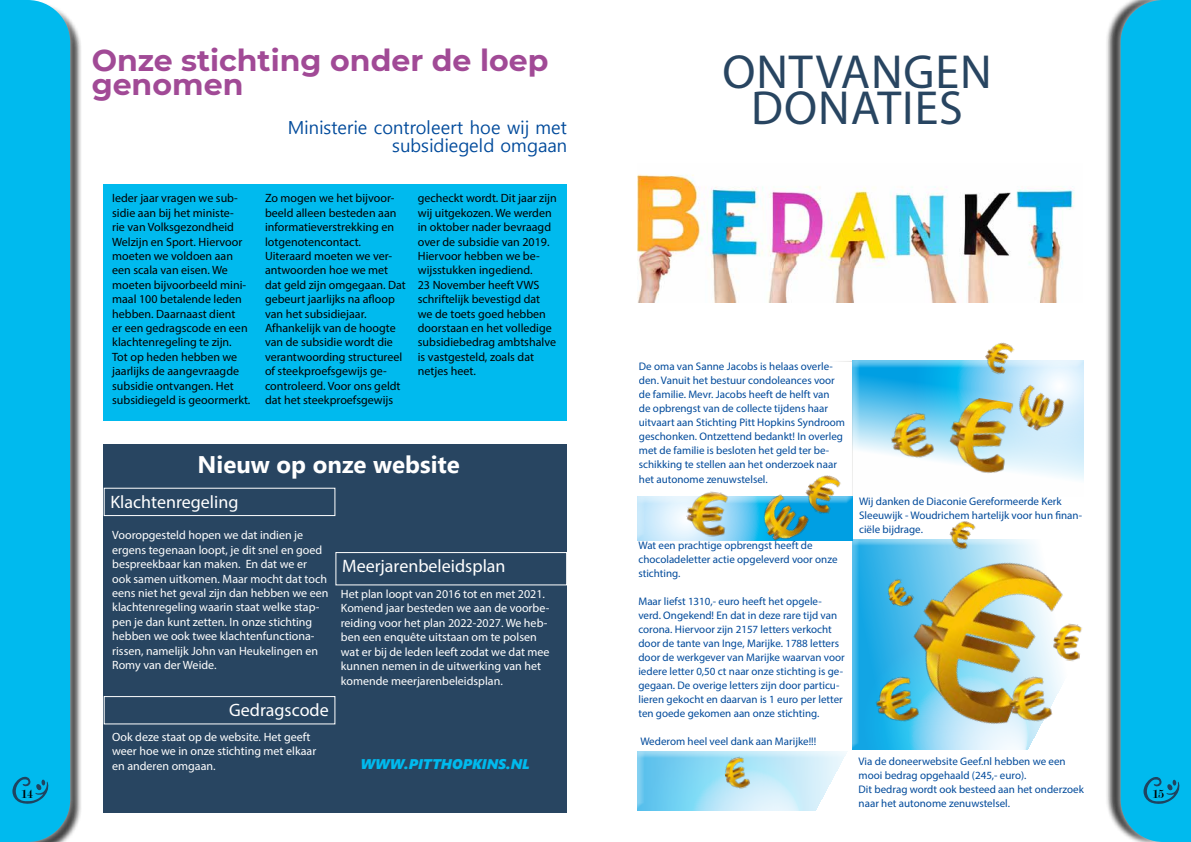
<style>
.page{position:relative;width:1191px;height:842px;background:#fff}
.page>*{position:absolute;margin:0;border:0;box-sizing:border-box;transform-origin:0 0}
.t1{font:48px/36px "Myriad Pro";letter-spacing:.02em;color:#284561;text-align:center}
.t2{font:700 30px/24px "Montserrat";color:#a14a96}
.t3{font:700 24px "Myanmar Text";color:#fff}
.t4{font:18px/18px "Malgun Gothic";color:#004a9b;text-align:right}
.t5{font:18px "Myriad Pro";color:#fff}
.t6{font:italic 14px "Segoe UI Black";color:#00baee}
.t7{font:13px "Modern";color:#000}
.t8{font:12px/14.4px "Myriad Pro";color:#000}
.t9{font:12px/14.4px "Myriad Pro";color:#fff}
.t10{font:11px/14px "Myriad Pro";color:#004a9b}
</style>
<div class="page">
<div style="left:0;top:2px;width:83px;height:840px;background:#000;opacity:.75"></div>
<div style="left:0;top:0;width:77px;height:842px;background:#fff;opacity:.75"></div>
<div style="left:0;top:0;width:70px;height:842px;background:#00baee"></div>
<svg style="left:12px;top:777px;width:37px;height:27px"></svg>
<div style="left:1105px;top:0;width:86px;height:842px;background:#000;opacity:.75"></div>
<div style="left:1114px;top:0;width:77px;height:842px;background:#fff;opacity:.75"></div>
<div style="left:1120px;top:0;width:71px;height:842px;background:#00baee"></div>
<svg style="left:1143px;top:777px;width:37px;height:27px"></svg>
<div style="left:104px;top:185px;width:463px;height:236px;background:#00baee"></div>
<img style="left:638px;top:174px;width:437px;height:128px">
<div style="left:845px;top:538px;width:239px;height:212px;background:#fff;opacity:.75"></div>
<div style="left:637px;top:495px;width:216px;height:45px;background:#fff;opacity:.75"></div>
<div style="left:852px;top:360px;width:232px;height:136px;background:#fff;opacity:.75"></div>
<div style="left:630px;top:749px;width:223px;height:62px;background:#fff;opacity:.75"></div>
<div style="left:104px;top:444px;width:463px;height:368px;background:#284561"></div>
<div style="left:104px;top:488px;width:231px;height:28px;border:1px solid #fff"></div>
<div style="left:104px;top:696px;width:231px;height:28px;border:1px solid #fff"></div>
<div style="left:335px;top:552px;width:232px;height:33px;border:1px solid #fff"></div>
<img style="left:886px;top:410px;width:51px;height:54px">
<img style="left:944px;top:394px;width:72px;height:83px">
<img style="left:882px;top:577px;width:5px;height:35px">
<img style="left:951px;top:521px;width:25px;height:10px">
<img style="left:887px;top:531px;width:187px;height:208px">
<img style="left:1004px;top:674px;width:51px;height:53px">
<img style="left:721px;top:756px;width:30px;height:36px">
<img style="left:1051px;top:622px;width:32px;height:40px">
<img style="left:684px;top:491px;width:46px;height:47px">
<img style="left:752px;top:494px;width:61px;height:47px">
<img style="left:800px;top:475px;width:43px;height:42px">
<img style="left:981px;top:342px;width:34px;height:34px">
<img style="left:1010px;top:381px;width:58px;height:56px">
<img style="left:871px;top:674px;width:50px;height:53px">
<h2 class="t2" style="left:92px;top:47px;width:458px">Onze stichting onder de loep genomen</h2>
<h3 class="t4" style="left:288px;top:119px;width:281px">Ministerie controleert hoe wij met subsidiegeld omgaan</h3>
<h1 class="t1" style="left:722px;top:53px;width:271px">ONTVANGEN<br>DONATIES</h1>
<p class="t8" style="left:112px;top:191px;width:140px">Ieder jaar vragen we sub&shy;sidie aan bij het ministe-<br>rie van Volksgezondheid<br>Welzijn en Sport. Hiervoor moeten we voldoen aan een scala van eisen. We moeten bijvoorbeeld mini&shy;maal 100 betalende leden hebben. Daarnaast dient<br>er een gedragscode en een klachtenregeling te zijn.<br>Tot op heden hebben we jaarlijks de aangevraagde subsidie ontvangen. Het subsidiegeld is geoormerkt.</p>
<p class="t8" style="left:265px;top:191px;width:142px">Zo mogen we het bijvoor&shy;beeld alleen besteden aan informatieverstrekking en lotgenotencontact.<br>Uiteraard moeten we ver&shy;antwoorden hoe we met dat geld zijn omgegaan. Dat gebeurt jaarlijks na afloop van het subsidiejaar.<br>Afhankelijk van de hoogte van de subsidie wordt die verantwoording structureel of steekproefsgewijs ge&shy;controleerd. Voor ons geldt dat het steekproefsgewijs</p>
<p class="t8" style="left:418px;top:191px;width:140px">gecheckt wordt. Dit jaar zijn wij uitgekozen. We werden in oktober nader bevraagd over de subsidie van 2019.<br>Hiervoor hebben we be&shy;wijsstukken ingediend.<br>23 November heeft VWS schriftelijk bevestigd dat we de toets goed hebben doorstaan en het volledige subsidiebedrag ambtshalve is vastgesteld, zoals dat netjes heet.</p>
<p class="t10" style="left:639px;top:359px;width:208px">De oma van Sanne Jacobs is helaas overle&shy;den. Vanuit het bestuur condoleances voor de familie. Mevr. Jacobs heeft de helft van<br>de opbrengst van de collecte tijdens haar uitvaart aan Stichting Pitt Hopkins Syndroom geschonken. Ontzettend bedankt! In overleg met de familie is besloten het geld ter be&shy;schikking te stellen aan het onderzoek naar het autonome zenuwstelsel.</p>
<h3 class="t3" style="left:198px;top:451px;width:264px">Nieuw op onze website</h3>
<h3 class="t5" style="left:110px;top:491px;width:130px">Klachtenregeling</h3>
<p class="t10" style="left:859px;top:494px;width:224px">Wij danken de Diaconie Gereformeerde Kerk<br>Sleeuwijk - Woudrichem hartelijk voor hun finan&shy;ciële bijdrage.</p>
<p class="t9" style="left:112px;top:528px;width:218px">Vooropgesteld hopen we dat indien je ergens tegenaan loopt, je dit snel en goed bespreekbaar kan maken. En dat we er ook samen uitkomen. Maar mocht dat toch eens niet het geval zijn dan hebben we een klachtenregeling waarin staat welke stap&shy;pen je dan kunt zetten. In onze stichting hebben we ook twee klachtenfunctiona&shy;rissen, namelijk John van Heukelingen en Romy van der Weide.</p>
<p class="t10" style="left:638px;top:538px;width:201px">Wat een prachtige opbrengst heeft de chocoladeletter actie opgeleverd voor onze stichting.</p>
<p class="t10" style="left:638px;top:594px;width:208px">Maar liefst 1310,- euro heeft het opgele&shy;verd. Ongekend! En dat in deze rare tijd van corona. Hiervoor zijn 2157 letters verkocht door de tante van Inge, Marijke. 1788 letters door de werkgever van Marijke waarvan voor iedere letter 0,50 ct naar onze stichting is ge&shy;gegaan. De overige letters zijn door particu&shy;lieren gekocht en daarvan is 1 euro per letter ten goede gekomen aan onze stichting.</p>
<p class="t10" style="left:640px;top:734px;width:177px">Wederom heel veel dank aan Marijke!!!</p>
<h3 class="t5" style="left:342px;top:555px;width:165px">Meerjarenbeleidsplan</h3>
<p class="t9" style="left:341px;top:587px;width:210px">Het plan loopt van 2016 tot en met 2021.<br>Komend jaar besteden we aan de voorbe&shy;reiding voor het plan 2022-2027. We heb&shy;ben een enquête uitstaan om te polsen wat er bij de leden leeft zodat we dat mee kunnen nemen in de uitwerking van het komende meerjarenbeleidsplan.</p>
<h3 class="t5" style="left:229px;top:699px;width:101px">Gedragscode</h3>
<p class="t9" style="left:112px;top:730px;width:206px">Ook deze staat op de website. Het geeft weer hoe we in onze stichting met elkaar en anderen omgaan.</p>
<p class="t10" style="left:858px;top:754px;width:227px">Via de doneerwebsite Geef.nl hebben we een mooi bedrag opgehaald (245,- euro).<br>Dit bedrag wordt ook besteed aan het onderzoek naar het autonome zenuwstelsel.</p>
<p class="t6" style="left:360px;top:754px;width:171px">WWW.PITTHOPKINS.NL</p>
<p class="t7" style="left:21px;top:788px;width:13px">14</p>
<p class="t7" style="left:1152px;top:788px;width:13px">15</p>
</div>
